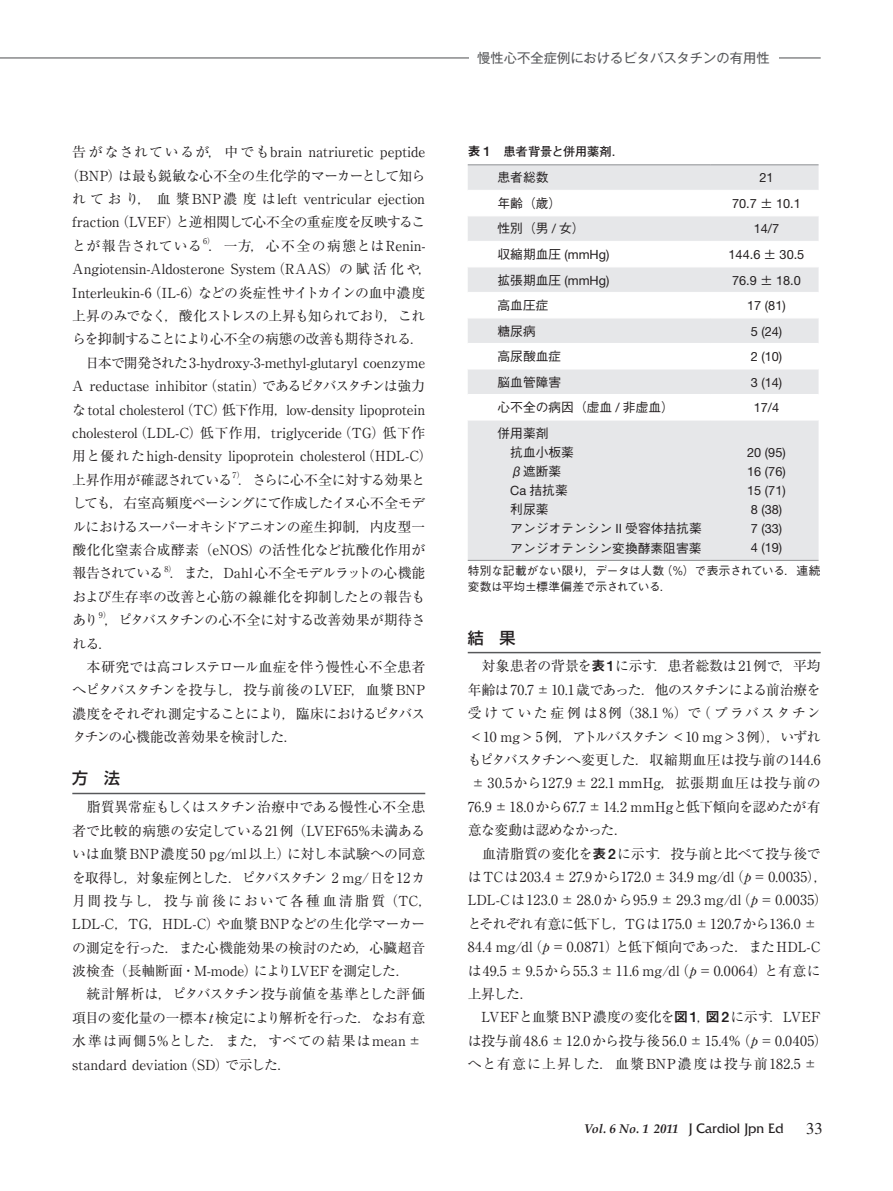
<style>
.page{position:relative;width:893px;height:1191px;background:#fff}
.page>*{position:absolute;margin:0;border:0;box-sizing:border-box;transform-origin:0 0}
.t1{font:16.5px "Times";color:#231f20}
.t2{font:500 15.9px "Shin Go Pro";color:#231f20}
.t3{font:13.8px/23.4px "Ryumin Pro";letter-spacing:-.005em;color:#231f20}
.t4{font:13.8px "Ryumin Pro";letter-spacing:.015em;color:#231f20}
.t5{font:13.8px "Ryumin Pro";letter-spacing:.025em;color:#231f20}
.t6{font:13.35px "Gothic MB101 Pro";color:#57585a}
.t7{font:12.75px/19.2px "Helvetica Neue";color:#231f20}
.t8{font:500 12.75px/19.2px "Gothic BBB Pro";color:#231f20}
.t9{font:italic 700 12.75px "Palatino LT Std";color:#231f20}
.t10{font:700 12.15px "Futo Go B101 Pro";letter-spacing:-.01em;color:#231f20}
.t11{font:500 11.7px/15.6px "Gothic BBB Pro";letter-spacing:-.02em;color:#231f20}
.t12{font:8.1px "Ryumin Pro";color:#231f20}
.s1{font-family:"Midashi Go Pro MB31";font-weight:400;font-size:12.75px}
.s2{font-family:"Gothic BBB Pro";font-weight:500}
.s3{font-family:"Helvetica Neue";font-weight:400}
.s4{font-family:"Midashi Go Pro MB31"}
.s5{font-family:"Friz Quadrata";font-weight:400;font-style:normal;font-size:14.4px}
</style>
<div class="page">
<hr style="left:0;top:57px;width:821px;height:1px;background:#57585a">
<div style="left:469px;top:51px;width:309px;height:14px;background:#fff"></div>
<hr style="left:72px;top:792px;width:353px;height:2px;background:#57585a">
<hr style="left:468px;top:652px;width:353px;height:1px;background:#57585a">
<div style="left:468px;top:165px;width:351px;height:395px;background:#e6e7e9"></div>
<svg style="left:468px;top:191px;width:351px;height:228px"></svg>
<hr style="left:468px;top:190px;width:242px;height:1px;background:#fff">
<hr style="left:710px;top:190px;width:109px;height:1px;background:#fff">
<hr style="left:468px;top:215px;width:242px;height:1px;background:#fff">
<hr style="left:710px;top:215px;width:109px;height:1px;background:#fff">
<hr style="left:468px;top:241px;width:242px;height:1px;background:#fff">
<hr style="left:710px;top:241px;width:109px;height:1px;background:#fff">
<hr style="left:468px;top:266px;width:242px;height:1px;background:#fff">
<hr style="left:710px;top:266px;width:109px;height:1px;background:#fff">
<hr style="left:468px;top:292px;width:242px;height:1px;background:#fff">
<hr style="left:710px;top:292px;width:109px;height:1px;background:#fff">
<hr style="left:468px;top:317px;width:242px;height:1px;background:#fff">
<hr style="left:710px;top:317px;width:109px;height:1px;background:#fff">
<hr style="left:468px;top:343px;width:242px;height:1px;background:#fff">
<hr style="left:710px;top:343px;width:109px;height:1px;background:#fff">
<hr style="left:468px;top:368px;width:242px;height:1px;background:#fff">
<hr style="left:710px;top:368px;width:109px;height:1px;background:#fff">
<hr style="left:468px;top:394px;width:242px;height:1px;background:#fff">
<hr style="left:710px;top:394px;width:109px;height:1px;background:#fff">
<hr style="left:468px;top:419px;width:242px;height:1px;background:#fff">
<hr style="left:710px;top:419px;width:109px;height:1px;background:#fff">
<hr style="left:468px;top:560px;width:242px;height:1px;background:#939598">
<hr style="left:710px;top:560px;width:109px;height:1px;background:#939598">
<hr style="left:468px;top:164px;width:242px;height:1px;background:#939598">
<hr style="left:710px;top:164px;width:109px;height:1px;background:#939598">
<p class="t4" style="left:72px;top:141px;width:354px">告がなされているが，中でもbrain natriuretic peptide</p>
<p class="t3" style="left:65px;top:163px;width:361px">（BNP）は最も鋭敏な心不全の生化学的マーカーとして知ら</p>
<p class="t3" style="left:72px;top:186px;width:354px">れており，血漿BNP濃度はleft ventricular ejection</p>
<p class="t3" style="left:72px;top:210px;width:354px">fraction（LVEF）と逆相関して心不全の重症度を反映するこ</p>
<p class="t5" style="left:72px;top:235px;width:131px">とが報告されている</p>
<p class="t12" style="left:203px;top:235px;width:13px">6）</p>
<p class="t3" style="left:72px;top:233px;width:361px;text-indent:136px">．一方，心不全の病態とはRenin-Angiotensin-Aldosterone System（RAAS）の賦活化や，Interleukin-6（IL-6）などの炎症性サイトカインの血中濃度上昇のみでなく，酸化ストレスの上昇も知られており，これらを抑制することにより心不全の病態の改善も期待される．　日本で開発された3-hydroxy-3-methyl-glutaryl coenzyme A reductase inhibitor（statin）であるピタバスタチンは強力なtotal cholesterol（TC）低下作用，low-density lipoprotein cholesterol（LDL-C）低下作用，triglyceride（TG）低下作用と優れたhigh-density lipoprotein cholesterol（HDL-C）上昇作用が確認されている．さらに心不全に対する効果と</p>
<p class="t12" style="left:233px;top:468px;width:14px">7）</p>
<p class="t3" style="left:72px;top:490px;width:354px;text-align:justify">しても，右室高頻度ペーシングにて作成したイヌ心不全モデルにおけるスーパーオキシドアニオンの産生抑制，内皮型一酸化化窒素合成酵素（eNOS）の活性化など抗酸化作用が報告されている</p>
<p class="t12" style="left:164px;top:562px;width:13px">8）</p>
<p class="t3" style="left:72px;top:560px;width:354px;text-align:justify;text-indent:98px">．また，Dahl心不全モデルラットの心機能および生存率の改善と心筋の線維化を抑制したとの報告もあり，ピタバスタチンの心不全に対する改善効果が期待さ</p>
<p class="t12" style="left:99px;top:609px;width:13px">9）</p>
<p class="t3" style="left:72px;top:631px;width:354px">れる．<br>　本研究では高コレステロール血症を伴う慢性心不全患者へピタバスタチンを投与し，投与前後のLVEF，血漿 BNP濃度をそれぞれ測定することにより，臨床におけるピタバスタチンの心機能改善効果を検討した．</p>
<p class="t2" style="left:72px;top:765px;width:49px">方　法</p>
<p class="t3" style="left:72px;top:794px;width:361px">　脂質異常症もしくはスタチン治療中である慢性心不全患者で比較的病態の安定している21例（LVEF65%未満あるいは血漿BNP濃度50 pg/ml以上）に対し本試験への同意を取得し，対象症例とした．ピタバスタチン 2 mg/日を12カ月間投与し，投与前後において各種血清脂質（TC，<br>LDL-C，TG，HDL-C）や血漿BNPなどの生化学マーカーの測定を行った．また心機能効果の検討のため，心臓超音波検査（長軸断面・M-mode）によりLVEFを測定した．<br>　統計解析は，ピタバスタチン投与前値を基準とした評価項目の変化量の一標本 t検定により解析を行った．なお有意水準は両側5%とした．また，すべての結果はmean± standard deviation（SD）で示した．</p>
<p class="t6" style="left:477px;top:47px;width:294px">慢性心不全症例におけるピタバスタチンの有用性</p>
<p class="t10" style="left:468px;top:142px;width:158px"><span class="s1">表 1　</span>患者背景と併用薬剤．</p>
<p class="t8" style="left:497px;top:166px;width:53px">患者総数</p>
<p class="t7" style="left:759px;top:168px;width:16px">21</p>
<p class="t8" style="left:497px;top:192px;width:65px">年齢（歳）</p>
<p class="t7" style="left:732px;top:194px;width:70px">70.7 <span class="s2">±</span> 10.1</p>
<p class="t8" style="left:497px;top:217px;width:89px">性別（男 <span class="s3">/</span> 女）</p>
<p class="t7" style="left:754px;top:219px;width:27px">14/7</p>
<p class="t7" style="left:497px;top:245px;width:113px"><span class="s2">収縮期血圧</span> (mmHg)</p>
<p class="t7" style="left:728px;top:245px;width:77px">144.6 <span class="s2">±</span> 30.5</p>
<p class="t7" style="left:497px;top:270px;width:113px"><span class="s2">拡張期血圧</span> (mmHg)</p>
<p class="t7" style="left:732px;top:270px;width:70px">76.9 <span class="s2">±</span> 18.0</p>
<p class="t8" style="left:497px;top:294px;width:53px">高血圧症</p>
<p class="t7" style="left:747px;top:296px;width:40px">17 (81)</p>
<p class="t8" style="left:497px;top:319px;width:40px">糖尿病</p>
<p class="t7" style="left:751px;top:321px;width:33px">5 (24)</p>
<p class="t8" style="left:497px;top:345px;width:65px">高尿酸血症</p>
<p class="t7" style="left:751px;top:347px;width:33px">2 (10)</p>
<p class="t8" style="left:497px;top:370px;width:65px">脳血管障害</p>
<p class="t7" style="left:751px;top:372px;width:33px">3 (14)</p>
<p class="t8" style="left:497px;top:396px;width:178px">心不全の病因（虚血 <span class="s3">/</span> 非虚血）</p>
<p class="t7" style="left:754px;top:398px;width:27px">17/4</p>
<p class="t8" style="left:510px;top:422px;width:193px;text-indent:-13px">併用薬剤<br>抗血小板薬<br>β遮断薬<br><span class="s3">Ca</span> 拮抗薬<br>利尿薬<br>アンジオテンシン <span class="s3">II</span> 受容体拮抗薬アンジオテンシン変換酵素阻害薬</p>
<p class="t7" style="left:747px;top:442px;width:40px">20 (95)<br>16 (76)<br>15 (71)<br>8 (38)<br>7 (33)<br>4 (19)</p>
<p class="t11" style="left:468px;top:562px;width:354px">特別な記載がない限り，データは人数（%）で表示されている．連続変数は平均±標準偏差で示されている．</p>
<p class="t2" style="left:468px;top:624px;width:49px">結　果</p>
<p class="t3" style="left:468px;top:653px;width:361px">　対象患者の背景を<span class="s4">表1</span>に示す．患者総数は21例で，平均年齢は70.7 ±10.1歳であった．他のスタチンによる前治療を受けていた症例は8例（38.1％）で（プラバスタチン&lt; 10 mg &gt; 5例，アトルバスタチン &lt; 10 mg &gt; 3例），いずれもピタバスタチンへ変更した．収縮期血圧は投与前の144.6 ± 30.5から127.9 ± 22.1 mmHg，拡張期血圧は投与前の76.9 ±18.0から67.7±14.2 mmHgと低下傾向を認めたが有意な変動は認めなかった．<br>　血清脂質の変化を<span class="s4">表2</span>に示す．投与前と比べて投与後ではTCは203.4±27.9から172.0 ±34.9 mg/dl（p = 0.0035），LDL-Cは123.0 ± 28.0から95.9 ± 29.3 mg/dl（p = 0.0035）とそれぞれ有意に低下し，TGは175.0 ±120.7から136.0 ± 84.4 mg/dl（p = 0.0871）と低下傾向であった．またHDL-Cは49.5 ± 9.5から55.3 ±11.6 mg/dl（p = 0.0064）と有意に上昇した．<br>　LVEFと血漿BNP濃度の変化を<span class="s4">図1</span>，<span class="s4">図2</span>に示す．LVEFは投与前48.6 ±12.0から投与後56.0 ±15.4％（p = 0.0405）へと有意に上昇した．血漿BNP濃度は投与前182.5±</p>
<p class="t9" style="left:584px;top:1121px;width:201px">Vol. 6 No. 1 2011 <span class="s5">J Cardiol Jpn Ed</span></p>
<p class="t1" style="left:806px;top:1118px;width:18px">33</p>
</div>
